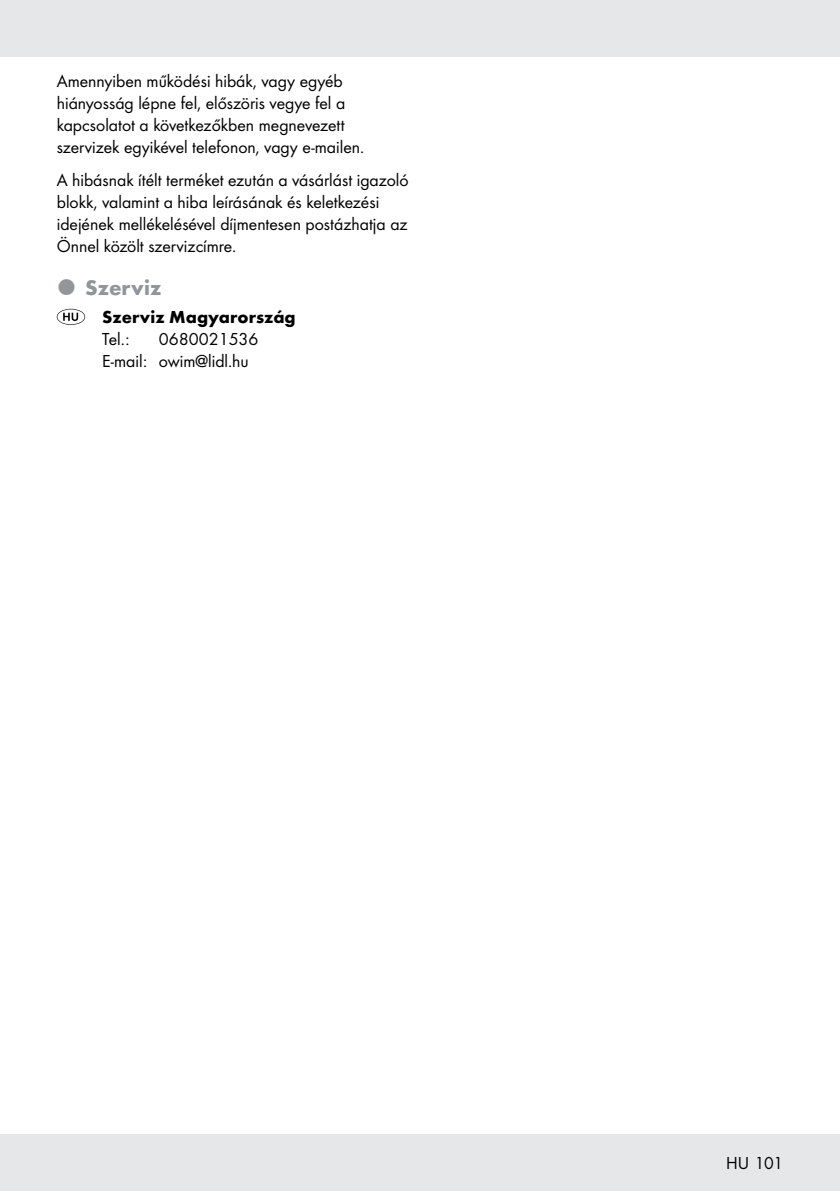
<style>
.page{position:relative;width:840px;height:1191px;background:#fff}
.page>*{position:absolute;margin:0;border:0;box-sizing:border-box;transform-origin:0 0}
.t1{font:700 22px "Futura";color:#939598}
.t2{font:18px/22px "Futura Boo";color:#000}
.t3{font:700 18px "Futura";color:#000}
</style>
<div class="page">
<div style="left:0;top:1134px;width:839px;height:57px;background:#e6e7e8"></div>
<div style="left:0;top:0;width:839px;height:57px;background:#e6e7e8"></div>
<svg style="left:57px;top:309px;width:28px;height:16px"></svg>
<p class="t2" style="left:57px;top:69px;width:309px">Amennyiben működési hibák, vagy egyéb hiányosság lépne fel, előszöris vegye fel a kapcsolatot a következőkben megnevezett szervizek egyikével telefonon, vagy e-mailen.</p>
<p class="t2" style="left:57px;top:168px;width:353px">A hibásnak ítélt terméket ezután a vásárlást igazoló blokk, valamint a hiba leírásának és keletkezési idejének mellékelésével díjmentesen postázhatja az Önnel közölt szervizcímre.</p>
<p class="t1" style="left:85px;top:272px;width:78px">Szerviz</p>
<p class="t3" style="left:102px;top:304px;width:195px">Szerviz Magyarország</p>
<p class="t2" style="left:102px;top:327px;width:29px">Tel.:</p>
<p class="t2" style="left:102px;top:327px;width:158px;text-indent:57px">0680021536<br>E-mail: owim@lidl.hu</p>
<p class="t2" style="left:725px;top:1151px;width:59px">HU 101</p>
</div>
